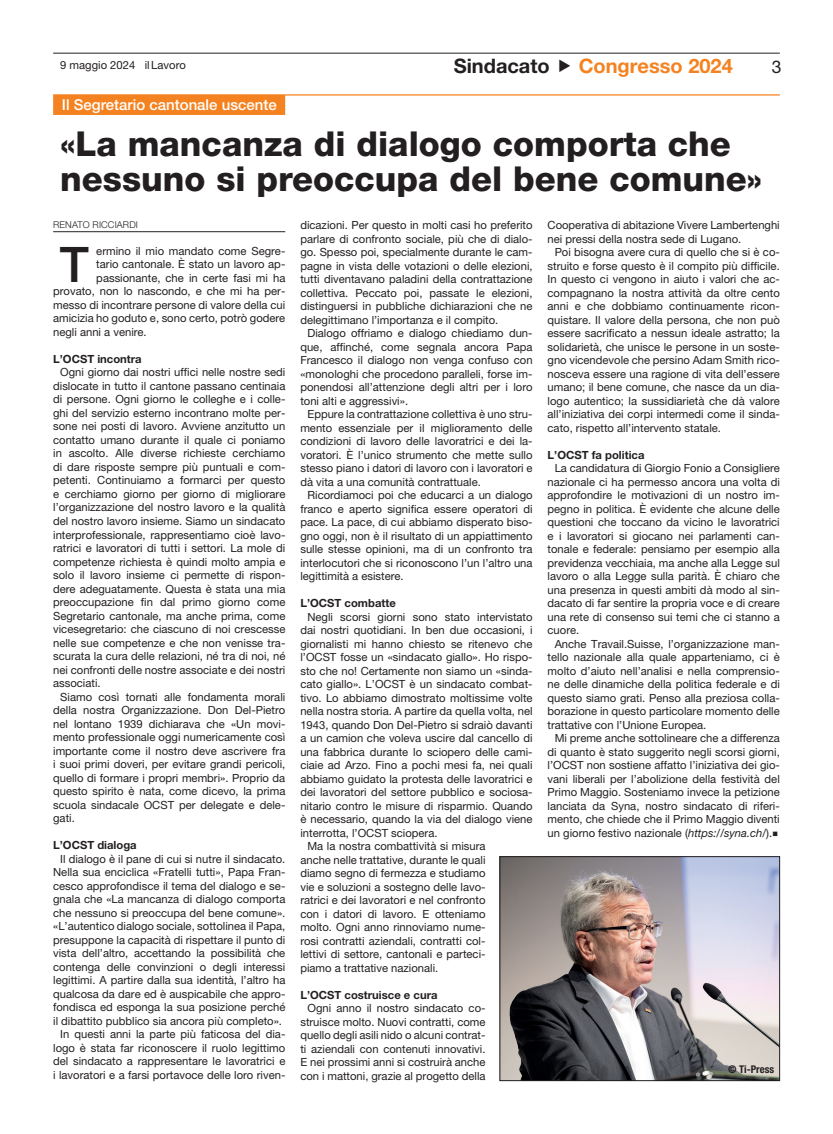
<style>
.page{position:relative;width:833px;height:1134px;background:#fff}
.page>*{position:absolute;margin:0;border:0;box-sizing:border-box;transform-origin:0 0}
.Capolettera_nero{font:500 49.12px "Helvetica Neue LT Pro";color:#231f20}
.t1{font:800 34.38px "Helvetica Neue LT Pro";color:#231f20}
.Testatina{font:700 20px "Helvetica Neue LT Pro";color:#f58220}
.Testatina-2{font:700 20px "Helvetica Neue LT Pro";color:#231f20}
.t2{font:17.5px "Helvetica Neue LT Pro";color:#231f20}
.Incipit{font:500 15px "Helvetica Neue LT Pro";color:#fff}
.Capolettera_nero-2{font:11.25px/13.5px "Helvetica Neue LT Pro";color:#231f20;text-align:justify}
.Titolini_dentro_articolo{font:700 11.25px "Helvetica Neue LT Pro";color:#231f20}
.t3{font:700 condensed 10.62px "Helvetica Neue LT Pro";color:#231f20}
.Autore{font:300 9.38px "Helvetica Neue LT Pro";letter-spacing:.015em;color:#231f20}
.s1{font-style:italic}
</style>
<div class="page">
<hr style="left:53px;top:53px;width:727px;height:1px;background:#231f20">
<hr style="left:53px;top:231px;width:232px;height:1px;background:#231f20">
<hr style="left:53px;top:94px;width:727px;height:2px;background:#f58220">
<div style="left:53px;top:95px;width:232px;height:20px;background:#f58220"></div>
<img style="left:502px;top:858px;width:276px;height:221px">
<div style="left:500px;top:856px;width:280px;height:225px;border:1px solid #231f20"></div>
<p class="Capolettera_nero-2" style="left:60px;top:58px;width:127px">9 maggio 2024 il Lavoro</p>
<p class="Testatina-2" style="left:454px;top:54px;width:97px">Sindacato</p>
<p class="Testatina" style="left:578px;top:54px;width:156px">Congresso 2024</p>
<h3 class="t2" style="left:772px;top:56px;width:11px">3</h3>
<p class="Incipit" style="left:62px;top:96px;width:216px">Il Segretario cantonale uscente</p>
<p class="t1" style="left:60px;top:124px;width:672px">«La mancanza di dialogo comporta che</p>
<p class="t1" style="left:60px;top:159px;width:703px">nessuno si preoccupa del bene comune»</p>
<p class="Autore" style="left:53px;top:219px;width:86px">RENATO RICCIARDI</p>
<p class="Capolettera_nero" style="left:60px;top:235px;width:31px">T</p>
<p class="Capolettera_nero-2" style="left:96px;top:244px;width:190px">ermino il mio mandato come Segre-</p>
<p class="Capolettera_nero-2" style="left:96px;top:258px;width:190px">tario cantonale. È stato un lavoro ap-</p>
<p class="Capolettera_nero-2" style="left:96px;top:271px;width:190px">passionante, che in certe fasi mi ha</p>
<p class="Capolettera_nero-2" style="left:53px;top:285px;width:234px">provato, non lo nascondo, e che mi ha per-</p>
<p class="Capolettera_nero-2" style="left:53px;top:298px;width:234px">messo di incontrare persone di valore della cui</p>
<p class="Capolettera_nero-2" style="left:53px;top:312px;width:234px">amicizia ho goduto e, sono certo, potrò godere</p>
<p class="Capolettera_nero-2" style="left:53px;top:325px;width:95px">negli anni a venire.</p>
<p class="Titolini_dentro_articolo" style="left:53px;top:352px;width:90px">L’OCST incontra</p>
<p class="Capolettera_nero-2" style="left:53px;top:366px;width:234px;text-indent:7px">Ogni giorno dai nostri uffici nelle nostre sedi dislocate in tutto il cantone passano centinaia di persone. Ogni giorno le colleghe e i colle&shy;ghi del servizio esterno incontrano molte per&shy;sone nei posti di lavoro. Avviene anzitutto un contatto umano durante il quale ci poniamo in ascolto. Alle diverse richieste cerchiamo di dare risposte sempre più puntuali e com&shy;petenti. Continuiamo a formarci per questo e cerchiamo giorno per giorno di migliorare l’organizzazione del nostro lavoro e la qualità del nostro lavoro insieme. Siamo un sindacato interprofessionale, rappresentiamo cioè lavo&shy;ratrici e lavoratori di tutti i settori. La mole di competenze richiesta è quindi molto ampia e solo il lavoro insieme ci permette di rispon&shy;dere adeguatamente. Questa è stata una mia preoccupazione fin dal primo giorno come Segretario cantonale, ma anche prima, come vicesegretario: che ciascuno di noi crescesse nelle sue competenze e che non venisse tra&shy;scurata la cura delle relazioni, né tra di noi, né nei confronti delle nostre associate e dei nostri associati.</p>
<p class="Capolettera_nero-2" style="left:53px;top:690px;width:234px;text-indent:7px">Siamo così tornati alle fondamenta morali della nostra Organizzazione. Don Del-Pietro nel lontano 1939 dichiarava che «Un movi&shy;mento professionale oggi numericamente così importante come il nostro deve ascrivere fra i suoi primi doveri, per evitare grandi pericoli, quello di formare i propri membri». Proprio da questo spirito è nata, come dicevo, la prima scuola sindacale OCST per delegate e dele&shy;gati.</p>
<p class="Titolini_dentro_articolo" style="left:53px;top:838px;width:85px">L’OCST dialoga</p>
<p class="Capolettera_nero-2" style="left:53px;top:852px;width:234px;text-indent:7px">Il dialogo è il pane di cui si nutre il sindacato.<br>Nella sua enciclica «Fratelli tutti», Papa Fran&shy;cesco approfondisce il tema del dialogo e se&shy;gnala che «La mancanza di dialogo comporta che nessuno si preoccupa del bene comune». «L’autentico dialogo sociale, sottolinea il Papa, presuppone la capacità di rispettare il punto di vista dell’altro, accettando la possibilità che contenga delle convinzioni o degli interessi legittimi. A partire dalla sua identità, l’altro ha qualcosa da dare ed è auspicabile che appro&shy;fondisca ed esponga la sua posizione perché il dibattito pubblico sia ancora più completo».</p>
<p class="Capolettera_nero-2" style="left:53px;top:1027px;width:234px;text-indent:7px">In questi anni la parte più faticosa del dia&shy;logo è stata far riconoscere il ruolo legittimo del sindacato a rappresentare le lavoratrici e i lavoratori e a farsi portavoce delle loro riven-</p>
<p class="Capolettera_nero-2" style="left:300px;top:218px;width:234px">dicazioni. Per questo in molti casi ho preferito parlare di confronto sociale, più che di dialo&shy;go. Spesso poi, specialmente durante le cam&shy;pagne in vista delle votazioni o delle elezioni, tutti diventavano paladini della contrattazione collettiva. Peccato poi, passate le elezioni, distinguersi in pubbliche dichiarazioni che ne delegittimano l’importanza e il compito.</p>
<p class="Capolettera_nero-2" style="left:300px;top:326px;width:234px;text-indent:7px">Dialogo offriamo e dialogo chiediamo dun&shy;que, affinché, come segnala ancora Papa Francesco il dialogo non venga confuso con «monologhi che procedono paralleli, forse im&shy;ponendosi all’attenzione degli altri per i loro toni alti e aggressivi».</p>
<p class="Capolettera_nero-2" style="left:300px;top:407px;width:234px;text-indent:7px">Eppure la contrattazione collettiva è uno stru&shy;mento essenziale per il miglioramento delle condizioni di lavoro delle lavoratrici e dei la&shy;voratori. È l’unico strumento che mette sullo stesso piano i datori di lavoro con i lavoratori e dà vita a una comunità contrattuale.</p>
<p class="Capolettera_nero-2" style="left:300px;top:488px;width:234px;text-indent:7px">Ricordiamoci poi che educarci a un dialogo franco e aperto significa essere operatori di pace. La pace, di cui abbiamo disperato biso&shy;gno oggi, non è il risultato di un appiattimento sulle stesse opinioni, ma di un confronto tra interlocutori che si riconoscono l’un l’altro una legittimità a esistere.</p>
<p class="Titolini_dentro_articolo" style="left:300px;top:596px;width:97px">L’OCST combatte</p>
<p class="Capolettera_nero-2" style="left:300px;top:610px;width:234px;text-indent:7px">Negli scorsi giorni sono stato intervistato dai nostri quotidiani. In ben due occasioni, i giornalisti mi hanno chiesto se ritenevo che l’OCST fosse un «sindacato giallo». Ho rispo&shy;sto che no! Certamente non siamo un «sinda&shy;cato giallo». L’OCST è un sindacato combat&shy;tivo. Lo abbiamo dimostrato moltissime volte nella nostra storia. A partire da quella volta, nel 1943, quando Don Del-Pietro si sdraiò davanti a un camion che voleva uscire dal cancello di una fabbrica durante lo sciopero delle cami&shy;ciaie ad Arzo. Fino a pochi mesi fa, nei quali abbiamo guidato la protesta delle lavoratrici e dei lavoratori del settore pubblico e sociosa&shy;nitario contro le misure di risparmio. Quando è necessario, quando la via del dialogo viene interrotta, l’OCST sciopera.</p>
<p class="Capolettera_nero-2" style="left:300px;top:839px;width:187px;text-indent:7px">Ma la nostra combattività si misura anche nelle trattative, durante le quali diamo segno di fermezza e studiamo vie e soluzioni a sostegno delle lavo&shy;ratrici e dei lavoratori e nel confronto con i datori di lavoro. E otteniamo molto. Ogni anno rinnoviamo nume&shy;rosi contratti aziendali, contratti col&shy;lettivi di settore, cantonali e parteci&shy;piamo a trattative nazionali.</p>
<p class="Titolini_dentro_articolo" style="left:300px;top:988px;width:139px">L’OCST costruisce e cura</p>
<p class="Capolettera_nero-2" style="left:300px;top:1001px;width:187px;text-indent:7px">Ogni anno il nostro sindacato co&shy;struisce molto. Nuovi contratti, come quello degli asili nido o alcuni contrat&shy;ti aziendali con contenuti innovativi.<br>E nei prossimi anni si costruirà anche con i mattoni, grazie al progetto della</p>
<p class="Capolettera_nero-2" style="left:547px;top:218px;width:234px">Cooperativa di abitazione Vivere Lambertenghi nei pressi della nostra sede di Lugano.</p>
<p class="Capolettera_nero-2" style="left:547px;top:245px;width:234px;text-indent:7px">Poi bisogna avere cura di quello che si è co&shy;struito e forse questo è il compito più difficile.<br>In questo ci vengono in aiuto i valori che ac&shy;compagnano la nostra attività da oltre cento anni e che dobbiamo continuamente ricon&shy;quistare. Il valore della persona, che non può essere sacrificato a nessun ideale astratto; la solidarietà, che unisce le persone in un soste&shy;gno vicendevole che persino Adam Smith rico&shy;nosceva essere una ragione di vita dell’essere umano; il bene comune, che nasce da un dia&shy;logo autentico; la sussidiarietà che dà valore all’iniziativa dei corpi intermedi come il sinda&shy;cato, rispetto all’intervento statale.</p>
<p class="Titolini_dentro_articolo" style="left:547px;top:448px;width:98px">L’OCST fa politica</p>
<p class="Capolettera_nero-2" style="left:547px;top:461px;width:234px;text-indent:7px">La candidatura di Giorgio Fonio a Consigliere nazionale ci ha permesso ancora una volta di approfondire le motivazioni di un nostro im&shy;pegno in politica. È evidente che alcune delle questioni che toccano da vicino le lavoratrici e i lavoratori si giocano nei parlamenti can&shy;tonale e federale: pensiamo per esempio alla previdenza vecchiaia, ma anche alla Legge sul lavoro o alla Legge sulla parità. È chiaro che una presenza in questi ambiti dà modo al sin&shy;dacato di far sentire la propria voce e di creare una rete di consenso sui temi che ci stanno a cuore.</p>
<p class="Capolettera_nero-2" style="left:547px;top:637px;width:234px;text-indent:7px">Anche Travail.Suisse, l’organizzazione man&shy;tello nazionale alla quale apparteniamo, ci è molto d’aiuto nell’analisi e nella comprensio&shy;ne delle dinamiche della politica federale e di questo siamo grati. Penso alla preziosa colla&shy;borazione in questo particolare momento delle trattative con l’Unione Europea.</p>
<p class="Capolettera_nero-2" style="left:547px;top:731px;width:234px;text-indent:7px">Mi preme anche sottolineare che a differenza di quanto è stato suggerito negli scorsi giorni, l’OCST non sostiene affatto l’iniziativa dei gio&shy;vani liberali per l’abolizione della festività del Primo Maggio. Sosteniamo invece la petizione lanciata da Syna, nostro sindacato di riferi&shy;mento, che chiede che il Primo Maggio diventi un giorno festivo nazionale (<span class="s1">https://syna.ch/</span>).○</p>
<p class="t3" style="left:728px;top:1063px;width:47px">© Ti-Press</p>
</div>
